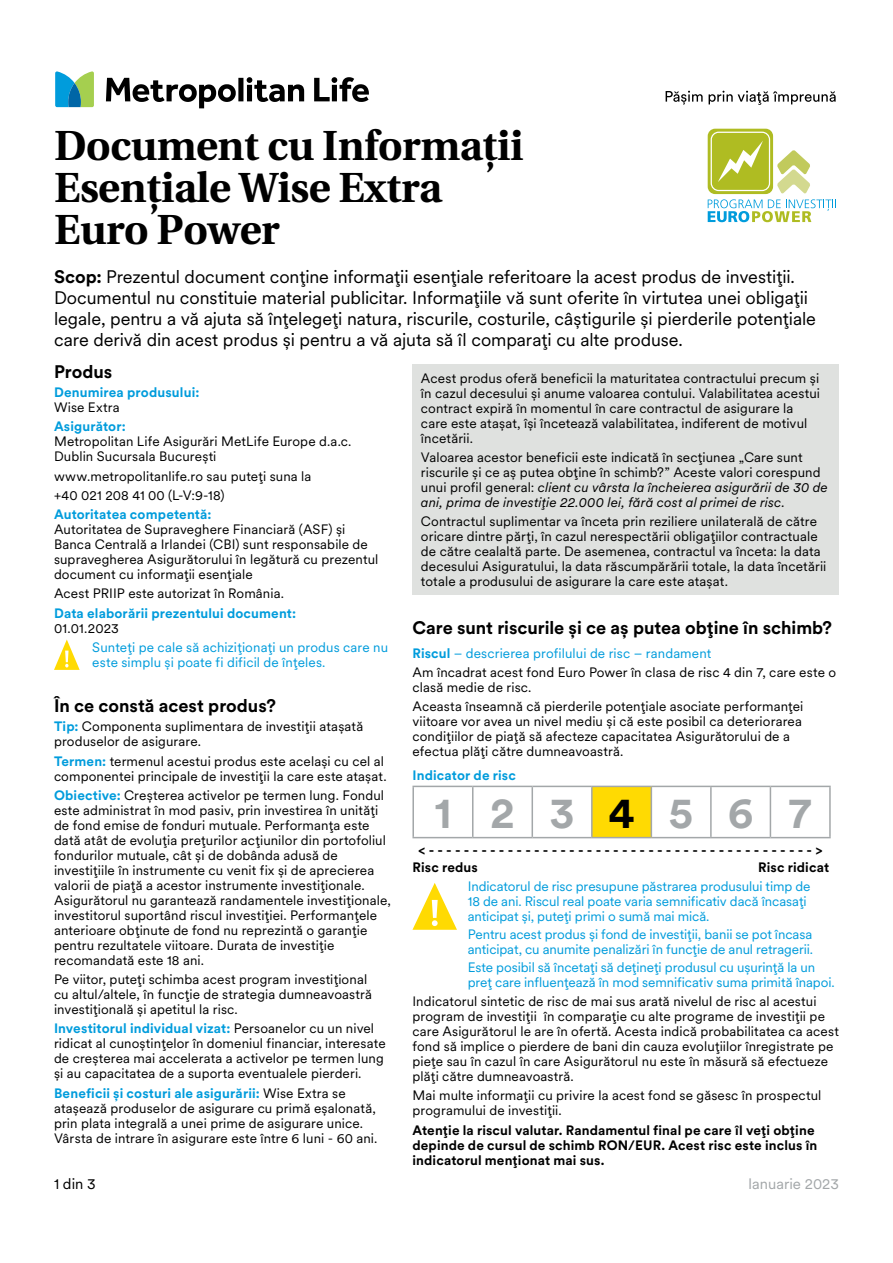
<style>
.page{position:relative;width:893px;height:1263px;background:#fff}
.page>*{position:absolute;margin:0;border:0;box-sizing:border-box;transform-origin:0 0}
.t1{font:700 43.5px "Met Life Circular";letter-spacing:.79em;color:#a3a7a9}
.t2{font:700 42px/42px "Linguistics Pro";letter-spacing:-.01em;color:#000}
.t3{font:18px/21px "Met Life Circular";letter-spacing:-.005em;color:#000}
.t4{font:700 18px "Met Life Circular";color:#000}
.t5{font:15px "Met Life Circular";color:#a3a7a9}
.t6{font:15px "Met Life Circular";color:#000}
.t7{font:13.5px/15px "Met Life Circular";letter-spacing:.01em;color:#000}
.t8{font:13.5px/15px "Met Life Circular";letter-spacing:-.005em;color:#009cdc}
.t9{font:700 13.5px/15px "Met Life Circular";letter-spacing:.01em;color:#000}
.t10{font:700 13.5px "Met Life Circular";letter-spacing:.01em;color:#009cdc}
.s1{font-weight:700}
.s2{font-weight:700;color:#009cdc}
.s3{font-style:italic}
.s4{color:#009cdc}
.s5{color:#000}
</style>
<div class="page">
<svg style="left:106px;top:77px;width:263px;height:31px"></svg>
<svg style="left:55px;top:71px;width:39px;height:36px"></svg>
<svg style="left:666px;top:91px;width:170px;height:14px"></svg>
<svg style="left:54px;top:639px;width:26px;height:31px"></svg>
<div style="left:412px;top:364px;width:427px;height:231px;background:#dfe1df"></div>
<div style="left:592px;top:786px;width:59px;height:52px;background:#ffda02"></div>
<hr style="left:412px;top:786px;width:61px;height:1px;background:#a3a7a9">
<hr style="left:412px;top:787px;width:2px;height:50px;background:#a3a7a9">
<hr style="left:473px;top:786px;width:59px;height:1px;background:#a3a7a9">
<hr style="left:472px;top:787px;width:1px;height:50px;background:#a3a7a9">
<hr style="left:532px;top:786px;width:60px;height:1px;background:#a3a7a9">
<hr style="left:532px;top:787px;width:1px;height:50px;background:#a3a7a9">
<hr style="left:592px;top:786px;width:59px;height:1px;background:#a3a7a9">
<hr style="left:591px;top:787px;width:2px;height:50px;background:#a3a7a9">
<hr style="left:651px;top:786px;width:60px;height:1px;background:#a3a7a9">
<hr style="left:651px;top:787px;width:1px;height:50px;background:#a3a7a9">
<hr style="left:711px;top:786px;width:59px;height:1px;background:#a3a7a9">
<hr style="left:710px;top:787px;width:2px;height:50px;background:#a3a7a9">
<hr style="left:770px;top:786px;width:61px;height:1px;background:#a3a7a9">
<hr style="left:770px;top:787px;width:1px;height:50px;background:#a3a7a9">
<hr style="left:829px;top:787px;width:2px;height:50px;background:#a3a7a9">
<hr style="left:412px;top:837px;width:61px;height:1px;background:#a3a7a9">
<hr style="left:473px;top:837px;width:59px;height:1px;background:#a3a7a9">
<hr style="left:532px;top:837px;width:60px;height:1px;background:#a3a7a9">
<hr style="left:592px;top:837px;width:59px;height:1px;background:#a3a7a9">
<hr style="left:651px;top:837px;width:60px;height:1px;background:#a3a7a9">
<hr style="left:711px;top:837px;width:59px;height:1px;background:#a3a7a9">
<hr style="left:770px;top:837px;width:61px;height:1px;background:#a3a7a9">
<svg style="left:412px;top:883px;width:45px;height:47px"></svg>
<svg style="left:708px;top:129px;width:65px;height:65px"></svg>
<svg style="left:708px;top:132px;width:128px;height:90px"></svg>
<h2 class="t2" style="left:54px;top:123px;width:471px">Document cu Informații<br>Esențiale Wise Extra<br>Euro Power</h2>
<p class="t3" style="left:54px;top:265px;width:763px"><span class="s1">Scop:</span> Prezentul document conține informații esențiale referitoare la acest produs de investiții.<br>Documentul nu constituie material publicitar. Informațiile vă sunt oferite în virtutea unei obligații legale, pentru a vă ajuta să înțelegeți natura, riscurile, costurile, câștigurile și pierderile potențiale care derivă din acest produs și pentru a vă ajuta să îl comparați cu alte produse.</p>
<h3 class="t4" style="left:54px;top:359px;width:60px">Produs</h3>
<p class="t10" style="left:54px;top:383px;width:147px">Denumirea produsului:</p>
<p class="t7" style="left:54px;top:399px;width:67px">Wise Extra</p>
<p class="t10" style="left:54px;top:417px;width:73px">Asigurător:</p>
<p class="t7" style="left:54px;top:434px;width:299px">Metropolitan Life Asigurări MetLife Europe d.a.c.<br>Dublin Sucursala Bucureşti</p>
<p class="t7" style="left:54px;top:466px;width:259px;line-height:19.2px">www.metropolitanlife.ro sau puteți suna la +40 021 208 41 00 (L-V:9-18)</p>
<p class="t10" style="left:54px;top:505px;width:159px">Autoritatea competentă:</p>
<p class="t7" style="left:54px;top:521px;width:326px">Autoritatea de Supraveghere Financiară (ASF) și Banca Centrală a Irlandei (CBI) sunt responsabile de supravegherea Asigurătorului în legătură cu prezentul document cu informații esențiale</p>
<p class="t7" style="left:54px;top:586px;width:232px">Acest PRIIP este autorizat în România.</p>
<p class="t10" style="left:54px;top:604px;width:244px">Data elaborării prezentului document:</p>
<p class="t7" style="left:54px;top:620px;width:66px">01.01.2023</p>
<p class="t8" style="left:92px;top:639px;width:297px">Sunteți pe cale să achiziționați un produs care nu este simplu și poate fi dificil de înțeles.</p>
<h3 class="t4" style="left:54px;top:693px;width:223px">În ce constă acest produs?</h3>
<p class="t7" style="left:54px;top:718px;width:311px"><span class="s2">Tip:</span> Componenta suplimentara de investiții atașată produselor de asigurare.</p>
<p class="t7" style="left:54px;top:753px;width:334px"><span class="s2">Termen:</span> termenul acestui produs este același cu cel al componentei principale de investiții la care este atașat.</p>
<p class="t7" style="left:54px;top:787px;width:338px"><span class="s2">Obiective:</span> Creșterea activelor pe termen lung. Fondul este administrat în mod pasiv, prin investirea în unități de fond emise de fonduri mutuale. Performanța este dată atât de evoluția prețurilor acțiunilor din portofoliul fondurilor mutuale, cât și de dobânda adusă de investițiile în instrumente cu venit fix și de aprecierea valorii de piață a acestor instrumente investiționale.<br>Asigurătorul nu garantează randamentele investiționale, investitorul suportând riscul investiției. Performanțele anterioare obținute de fond nu reprezintă o garanție pentru rezultatele viitoare. Durata de investiție recomandată este 18 ani.</p>
<p class="t7" style="left:54px;top:971px;width:320px">Pe viitor, puteți schimba acest program investițional cu altul/altele, în funcție de strategia dumneavoastră investițională și apetitul la risc.</p>
<p class="t7" style="left:54px;top:1020px;width:333px"><span class="s2">Investitorul individual vizat:</span> Persoanelor cu un nivel ridicat al cunoștințelor în domeniul financiar, interesate de creșterea mai accelerata a activelor pe termen lung și au capacitatea de a suporta eventualele pierderi.</p>
<p class="t7" style="left:54px;top:1085px;width:325px"><span class="s2">Beneficii și costuri ale asigurării:</span> Wise Extra se atașează produselor de asigurare cu primă eșalonată, prin plata integrală a unei prime de asigurare unice.<br>Vârsta de intrare în asigurare este între 6 luni - 60 ani.</p>
<p class="t7" style="left:421px;top:370px;width:401px">Acest produs oferă beneficii la maturitatea contractului precum și în cazul decesului și anume valoarea contului. Valabilitatea acestui contract expiră în momentul în care contractul de asigurare la care este atașat, își încetează valabilitatea, indiferent de motivul încetării.</p>
<p class="t7" style="left:421px;top:449px;width:408px">Valoarea acestor beneficii este indicată în secțiunea „Care sunt riscurile și ce aș putea obține în schimb?” Aceste valori corespund unui profil general: <span class="s3">client cu vârsta la încheierea asigurării de 30 de ani, prima de investiție 22.000 lei, fără cost al primei de risc.</span></p>
<p class="t7" style="left:421px;top:514px;width:407px">Contractul suplimentar va înceta prin reziliere unilaterală de către oricare dintre părți, în cazul nerespectării obligațiilor contractuale de către cealaltă parte. De asemenea, contractul va înceta: la data decesului Asiguratului, la data răscumpărării totale, la data încetării totale a produsului de asigurare la care este atașat.</p>
<h3 class="t4" style="left:412px;top:615px;width:421px">Care sunt riscurile și ce aș putea obține în schimb?</h3>
<p class="t7" style="left:412px;top:643px;width:425px;line-height:19.2px"><span class="s2">Riscul</span> <span class="s4">– descrierea profilului de risc – randament<br></span>Am încadrat acest fond Euro Power în clasa de risc 4 din 7, care este o</p>
<p class="t7" style="left:412px;top:677px;width:392px;line-height:19.2px">clasă medie de risc.<br>Aceasta înseamnă că pierderile potențiale asociate performanței</p>
<p class="t7" style="left:412px;top:713px;width:391px">viitoare vor avea un nivel mediu și că este posibil ca deteriorarea condițiilor de piață să afecteze capacitatea Asigurătorului de a efectua plăți către dumneavoastră.</p>
<p class="t10" style="left:412px;top:766px;width:105px">Indicator de risc</p>
<h1 class="t1" style="left:435px;top:783px;width:378px">123<span class="s5">4</span>567</h1>
<p class="t9" style="left:412px;top:840px;width:411px;line-height:17.4px;text-indent:6px">&lt; - - - - - - - - - - - - - - - - - - - - - - - - - - - - - - - - - - - - - - - - - - - - &gt;<br>Risc redus</p>
<p class="t9" style="left:758px;top:859px;width:72px">Risc ridicat</p>
<p class="t8" style="left:468px;top:878px;width:344px">Indicatorul de risc presupune păstrarea produsului timp de<br>18 de ani. Riscul real poate varia semnificativ dacă încasați anticipat și, puteți primi o sumă mai mică.</p>
<p class="t8" style="left:468px;top:926px;width:347px">Pentru acest produs și fond de investiții, banii se pot încasa anticipat, cu anumite penalizări în funcție de anul retragerii.</p>
<p class="t8" style="left:468px;top:959px;width:368px">Este posibil să încetați să dețineți produsul cu ușurință la un preț care influențează în mod semnificativ suma primită înapoi.</p>
<p class="t7" style="left:412px;top:993px;width:428px">Indicatorul sintetic de risc de mai sus arată nivelul de risc al acestui program de investiții în comparație cu alte programe de investiții pe care Asigurătorul le are în ofertă. Acesta indică probabilitatea ca acest fond să implice o pierdere de bani din cauza evoluțiilor înregistrate pe piețe sau în cazul în care Asigurătorul nu este în măsură să efectueze plăți către dumneavoastră.</p>
<p class="t7" style="left:412px;top:1087px;width:410px">Mai multe informații cu privire la acest fond se găsesc în prospectul programului de investiții.</p>
<p class="t9" style="left:412px;top:1122px;width:406px">Atenție la riscul valutar. Randamentul final pe care îl veți obține depinde de cursul de schimb RON/EUR. Acest risc este inclus în indicatorul menționat mai sus.</p>
<p class="t6" style="left:54px;top:1174px;width:43px">1 din 3</p>
<p class="t5" style="left:748px;top:1174px;width:92px">Ianuarie 2023</p>
</div>
